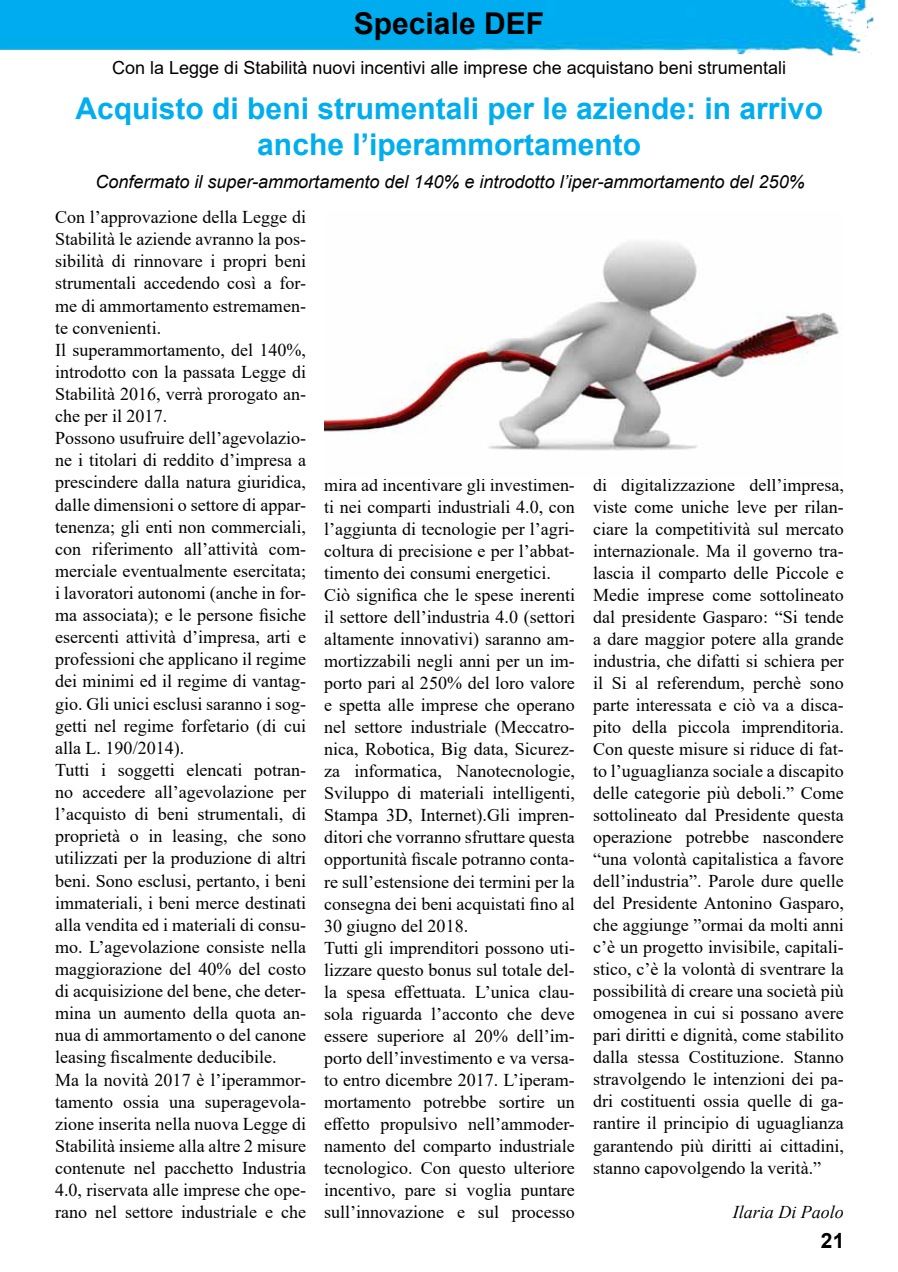
<style>
.page{position:relative;width:898px;height:1272px;background:#fff}
.page>*{position:absolute;margin:0;border:0;box-sizing:border-box;transform-origin:0 0}
.t1{font:700 30px/36px "Arial";color:#00aeef;text-align:center}
.t2{font:700 30px "Arial";color:#000}
.t3{font:700 21px "Arial";color:#000}
.t4{font:18px/22px "Times New Roman";color:#000}
.t5{font:italic 18px "Arial";color:#000}
.t6{font:18px "Arial";color:#000}
.t7{font:italic 18px "Times New Roman";color:#000}
</style>
<div class="page">
<img style="left:0;top:0;width:874px;height:56px">
<img style="left:324px;top:242px;width:515px;height:209px">
<h1 class="t2" style="left:354px;top:3px;width:192px">Speciale DEF</h1>
<p class="t6" style="left:112px;top:55px;width:675px">Con la Legge di Stabilità nuovi incentivi alle imprese che acquistano beni strumentali</p>
<h1 class="t1" style="left:75px;top:91px;width:748px">Acquisto di beni strumentali per le aziende: in arrivo anche l’iperammortamento</h1>
<p class="t5" style="left:95px;top:170px;width:710px">Confermato il super-ammortamento del 140% e introdotto l’iper-ammortamento del 250%</p>
<p class="t4" style="left:55px;top:205px;width:252px">Con l’approvazione della Legge di Stabilità le aziende avranno la pos&shy;sibilità di rinnovare i propri beni strumentali accedendo così a for&shy;me di ammortamento estremamen&shy;te convenienti.<br>Il superammortamento, del 140%, introdotto con la passata Legge di Stabilità 2016, verrà prorogato an&shy;che per il 2017.<br>Possono usufruire dell’agevolazio&shy;ne i titolari di reddito d’impresa a prescindere dalla natura giuridica, dalle dimensioni o settore di appar&shy;tenenza; gli enti non commerciali, con riferimento all’attività com&shy;merciale eventualmente esercitata; i lavoratori autonomi (anche in for&shy;ma associata); e le persone fisiche esercenti attività d’impresa, arti e professioni che applicano il regime dei minimi ed il regime di vantag&shy;gio. Gli unici esclusi saranno i sog&shy;getti nel regime forfetario (di cui alla L. 190/2014).<br>Tutti i soggetti elencati potran&shy;no accedere all’agevolazione per l’acquisto di beni strumentali, di proprietà o in leasing, che sono utilizzati per la produzione di altri beni. Sono esclusi, pertanto, i beni immateriali, i beni merce destinati alla vendita ed i materiali di consu&shy;mo. L’agevolazione consiste nella maggiorazione del 40% del costo di acquisizione del bene, che deter&shy;mina un aumento della quota an&shy;nua di ammortamento o del canone leasing fiscalmente deducibile.<br>Ma la novità 2017 è l’iperammor&shy;tamento ossia una superagevola&shy;zione inserita nella nuova Legge di Stabilità insieme alla altre 2 misure contenute nel pacchetto Industria 4.0, riservata alle imprese che ope&shy;rano nel settore industriale e che</p>
<p class="t4" style="left:324px;top:473px;width:252px">mira ad incentivare gli investimen&shy;ti nei comparti industriali 4.0, con l’aggiunta di tecnologie per l’agri&shy;coltura di precisione e per l’abbat&shy;timento dei consumi energetici.<br>Ciò significa che le spese inerenti il settore dell’industria 4.0 (settori altamente innovativi) saranno am&shy;mortizzabili negli anni per un im&shy;porto pari al 250% del loro valore e spetta alle imprese che operano nel settore industriale (Meccatro&shy;nica, Robotica, Big data, Sicurez&shy;za informatica, Nanotecnologie, Sviluppo di materiali intelligenti, Stampa 3D, Internet).Gli impren&shy;ditori che vorranno sfruttare questa opportunità fiscale potranno conta&shy;re sull’estensione dei termini per la consegna dei beni acquistati fino al 30 giugno del 2018.<br>Tutti gli imprenditori possono uti&shy;lizzare questo bonus sul totale del&shy;la spesa effettuata. L’unica clau&shy;sola riguarda l’acconto che deve essere superiore al 20% dell’im&shy;porto dell’investimento e va versa&shy;to entro dicembre 2017. L’iperam&shy;mortamento potrebbe sortire un effetto propulsivo nell’ammoder&shy;namento del comparto industriale tecnologico. Con questo ulteriore incentivo, pare si voglia puntare sull’innovazione e sul processo</p>
<p class="t4" style="left:592px;top:473px;width:252px;text-align:justify">di digitalizzazione dell’impresa, viste come uniche leve per rilan&shy;ciare la competitività sul mercato internazionale. Ma il governo tra&shy;lascia il comparto delle Piccole e Medie imprese come sottolineato dal presidente Gasparo: “Si tende a dare maggior potere alla grande industria, che difatti si schiera per il Si al referendum, perchè sono parte interessata e ciò va a disca&shy;pito della piccola imprenditoria.<br>Con queste misure si riduce di fat&shy;to l’uguaglianza sociale a discapito delle categorie più deboli.” Come sottolineato dal Presidente questa operazione potrebbe nascondere “una volontà capitalistica a favore dell’industria”. Parole dure quelle del Presidente Antonino Gasparo, che aggiunge ”ormai da molti anni c’è un progetto invisibile, capitali&shy;stico, c’è la volontà di sventrare la possibilità di creare una società più omogenea in cui si possano avere pari diritti e dignità, come stabilito dalla stessa Costituzione. Stanno stravolgendo le intenzioni dei pa&shy;dri costituenti ossia quelle di ga&shy;rantire il principio di uguaglianza garantendo più diritti ai cittadini, stanno capovolgendo la verità.”</p>
<p class="t7" style="left:732px;top:1198px;width:113px">Ilaria Di Paolo</p>
<p class="t3" style="left:820px;top:1225px;width:25px">21</p>
</div>
